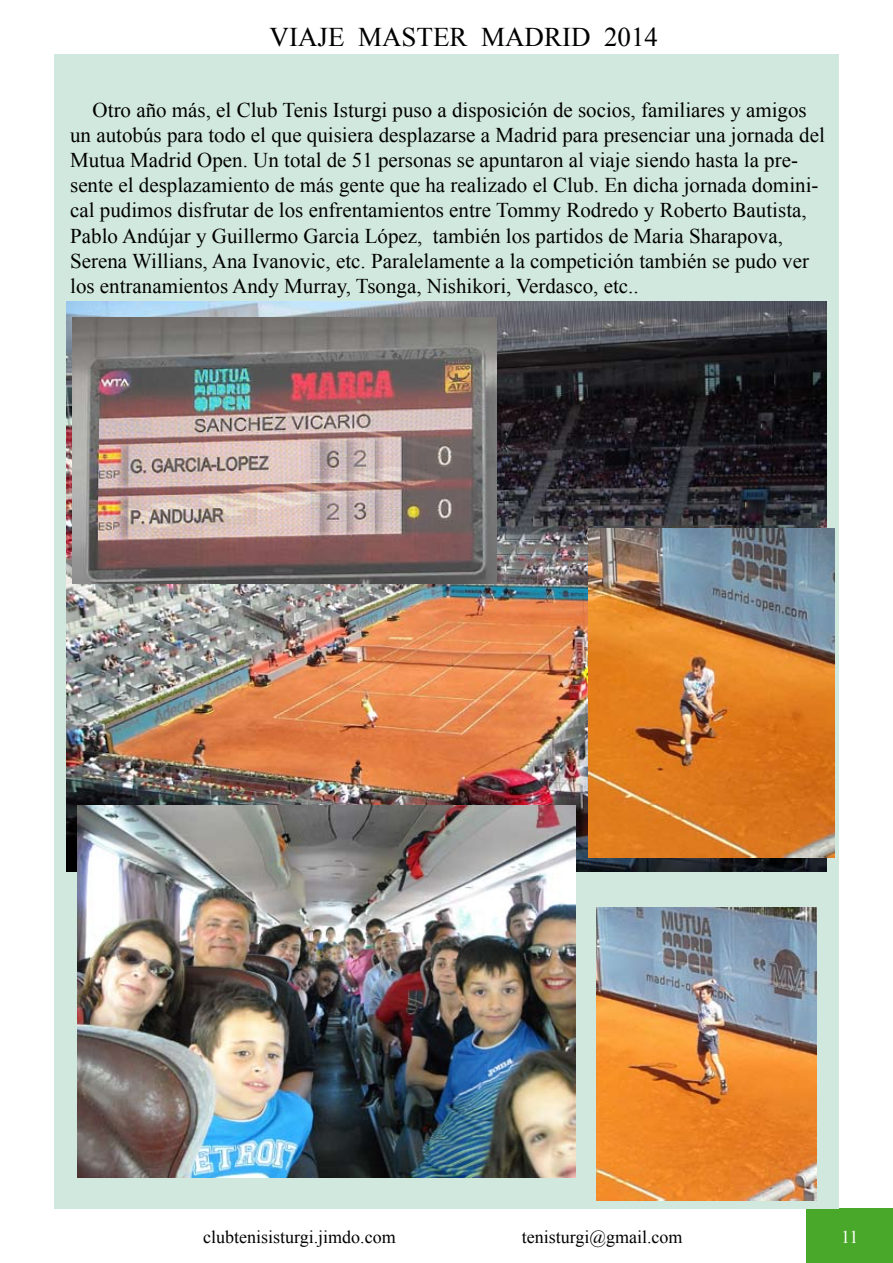
<style>
.page{position:relative;width:893px;height:1263px;background:#fff}
.page>*{position:absolute;margin:0;border:0;box-sizing:border-box;transform-origin:0 0}
.t1{font:27px "Times New Roman";color:#000}
.t2{font:21px/25.2px "Times New Roman";color:#000}
.t3{font:18px "Times New Roman";color:#000}
.t4{font:18px "Times New Roman";color:#fff}
</style>
<div class="page">
<div style="left:807px;top:1209px;width:86px;height:54px;background:#49a829"></div>
<div style="left:54px;top:54px;width:785px;height:1155px;background:#d1e8df"></div>
<img style="left:67px;top:302px;width:759px;height:570px">
<img style="left:78px;top:805px;width:497px;height:373px">
<img style="left:597px;top:907px;width:219px;height:293px">
<img style="left:588px;top:528px;width:247px;height:329px">
<img style="left:72px;top:318px;width:425px;height:265px">
<p class="t1" style="left:270px;top:18px;width:390px">VIAJE MASTER MADRID 2014</p>
<p class="t2" style="left:70px;top:97px;width:756px;text-indent:22px">Otro año más, el Club Tenis Isturgi puso a disposición de socios, familiares y amigos un autobús para todo el que quisiera desplazarse a Madrid para presenciar una jornada del Mutua Madrid Open. Un total de 51 personas se apuntaron al viaje siendo hasta la pre&shy;sente el desplazamiento de más gente que ha realizado el Club. En dicha jornada domini&shy;cal pudimos disfrutar de los enfrentamientos entre Tommy Rodredo y Roberto Bautista, Pablo Andújar y Guillermo Garcia López, también los partidos de Maria Sharapova, Serena Willians, Ana Ivanovic, etc. Paralelamente a la competición también se pudo ver los entranamientos Andy Murray, Tsonga, Nishikori, Verdasco, etc..</p>
<p class="t3" style="left:203px;top:1225px;width:194px">clubtenisisturgi.jimdo.com</p>
<p class="t3" style="left:522px;top:1225px;width:162px">tenisturgi@gmail.com</p>
<p class="t4" style="left:841px;top:1225px;width:19px">11</p>
</div>
